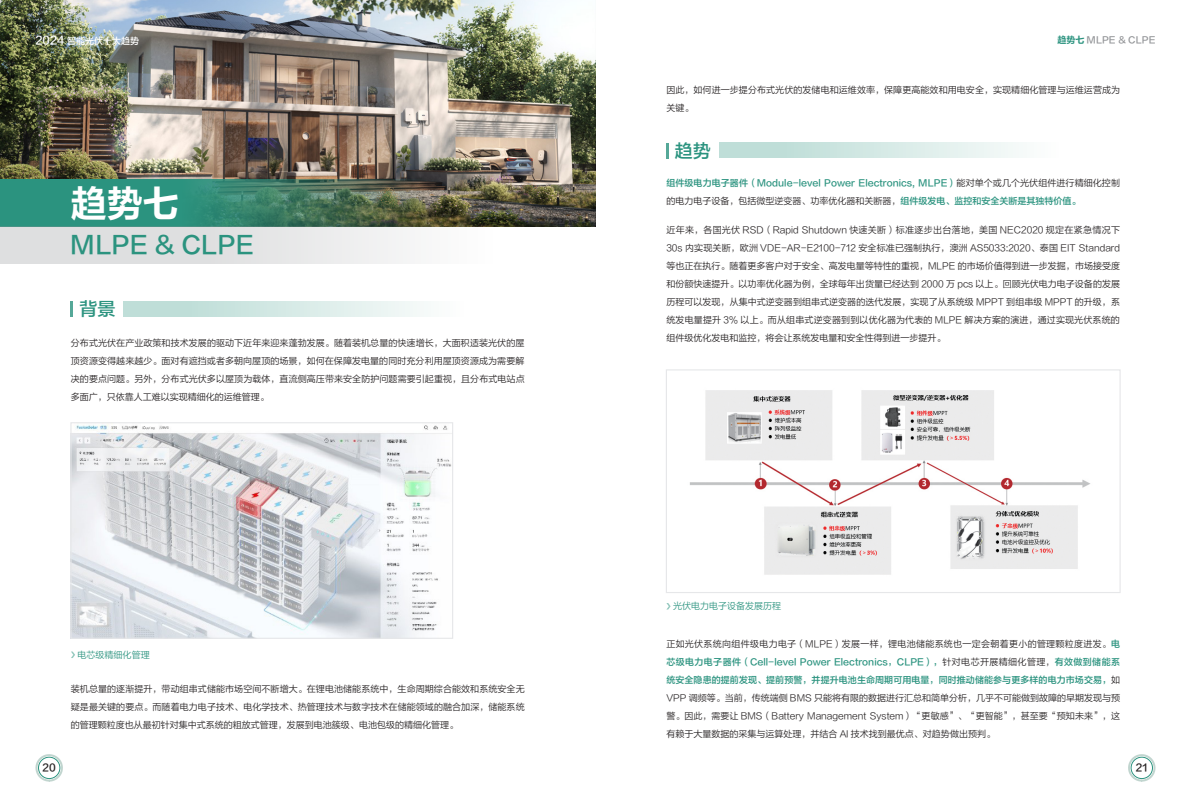
<style>
.page{position:relative;width:1191px;height:808px;background:#fff}
.page>*{position:absolute;margin:0;border:0;box-sizing:border-box;transform-origin:0 0}
.t1{font:36px "FZLTCHJW GB1 0";color:#fff}
.t2{font:24px "FZLTZHJW GB1 0";color:#2b937f}
.t3{font:18px "FZLTZHJW GB1 0";color:#2b937f}
.t4{font:10px "FZLTZHJW GB1 0";color:#231f20}
.t5{font:9px/18px "FZLTXIHJW GB1 0";color:#231f20;text-align:justify}
.t6{font:9px/18px "FZLTZHJW GB1 0";letter-spacing:.01em;color:#2b937f}
.t7{font:9px "FZLTXIHJW GB1 0";letter-spacing:.035em;color:#231f20}
.t8{font:9px "FZLTXIHJW GB1 0";color:#2b937f}
.t9{font:9px "FZLTZHJW GB1 0";color:#939598}
.t10{font:9px "FZLTZHJW GB1 0";color:#fff}
.s1{font-size:11px}
.s2{font-family:"FZLTCHJW GB1 0";color:#2b937f}
.s3{font-family:"FZLTXIHJW GB1 0";color:#231f20}
.s4{font-family:"FZLTZHJW GB1 0";color:#2b937f}
</style>
<div class="page">
<img style="left:72px;top:424px;width:379px;height:213px">
<div style="left:70px;top:422px;width:383px;height:217px;border:1px solid #e6e7e9"></div>
<img style="left:0;top:0;width:595px;height:227px">
<img style="left:0;top:179px;width:480px;height:48px">
<div style="left:0;top:227px;width:595px;height:37px;background:linear-gradient(to right,#d5d7d8,#fff)"></div>
<svg style="left:71px;top:651px;width:4px;height:7px"></svg>
<svg style="left:666px;top:603px;width:4px;height:6px"></svg>
<img style="left:690px;top:390px;width:401px;height:185px">
<div style="left:666px;top:369px;width:454px;height:224px;border:1px solid #e6e7e9"></div>
<div style="left:718px;top:142px;width:355px;height:16px;background:linear-gradient(to right,#b5d9d2,#fff)"></div>
<svg style="left:666px;top:143px;width:2px;height:16px"></svg>
<svg style="left:123px;top:301px;width:297px;height:15px;background:#d3e8e4"></svg>
<svg style="left:71px;top:301px;width:2px;height:16px"></svg>
<svg style="left:35px;top:754px;width:28px;height:28px"></svg>
<svg style="left:1128px;top:754px;width:27px;height:28px"></svg>
<p class="t10" style="left:35px;top:36px;width:105px"><span class="s1">2024</span> 智能光伏十大趋势</p>
<h1 class="t1" style="left:71px;top:183px;width:109px">趋势七</h1>
<h2 class="t2" style="left:71px;top:232px;width:185px">MLPE &amp; CLPE</h2>
<h3 class="t3" style="left:79px;top:299px;width:37px">背景</h3>
<p class="t5" style="left:71px;top:334px;width:455px">分布式光伏在产业政策和技术发展的驱动下近年来迎来蓬勃发展。随着装机总量的快速增长，大面积适装光伏的屋顶资源变得越来越少。面对有遮挡或者多朝向屋顶的场景，如何在保障发电量的同时充分利用屋顶资源成为需要解决的要点问题。另外，分布式光伏多以屋顶为载体，直流侧高压带来安全防护问题需要引起重视，且分布式电站点多面广，只依靠人工难以实现精细化的运维管理。</p>
<p class="t8" style="left:78px;top:650px;width:73px">电芯级精细化管理</p>
<p class="t5" style="left:71px;top:680px;width:455px">装机总量的逐渐提升，带动组串式储能市场空间不断增大。在锂电池储能系统中，生命周期综合能效和系统安全无疑是最关键的要点。而随着电力电子技术、电化学技术、热管理技术与数字技术在储能领域的融合加深，储能系统的管理颗粒度也从最初针对集中式系统的粗放式管理，发展到电池簇级、电池包级的精细化管理。</p>
<p class="t9" style="left:1057px;top:35px;width:100px"><span class="s2">趋势七</span> MLPE &amp; CLPE</p>
<p class="t5" style="left:666px;top:81px;width:455px">因此，如何进一步提分布式光伏的发储电和运维效率，保障更高能效和用电安全，实现精细化管理与运维运营成为关键。</p>
<h3 class="t3" style="left:675px;top:141px;width:37px">趋势</h3>
<p class="t6" style="left:666px;top:174px;width:455px">组件级电力电子器件（Module-level Power Electronics, MLPE）<span class="s3">能对单个或几个光伏组件进行精细化控制</span></p>
<p class="t5" style="left:666px;top:192px;width:415px">的电力电子设备，包括微型逆变器、功率优化器和关断器，<span class="s4">组件级发电、监控和安全关断是其独特价值。</span></p>
<p class="t5" style="left:666px;top:221px;width:455px">近年来，各国光伏 RSD（Rapid Shutdown 快速关断）标准逐步出台落地，美国 NEC2020 规定在紧急情况下30s 内实现关断，欧洲 VDE-AR-E2100-712 安全标准已强制执行，澳洲 AS5033:2020、泰国 EIT Standard等也正在执行。随着更多客户对于安全、高发电量等特性的重视，MLPE 的市场价值得到进一步发掘，市场接受度和份额快速提升。以功率优化器为例，全球每年出货量已经达到 2000 万 pcs 以上。回顾光伏电力电子设备的发展历程可以发现，从集中式逆变器到组串式逆变器的迭代发展，实现了从系统级 MPPT 到组串级 MPPT 的升级，系统发电量提升 3% 以上。而从组串式逆变器到到以优化器为代表的 MLPE 解决方案的演进，通过实现光伏系统的组件级优化发电和监控，将会让系统发电量和安全性得到进一步提升。</p>
<p class="t8" style="left:673px;top:601px;width:109px">光伏电力电子设备发展历程</p>
<p class="t7" style="left:666px;top:638px;width:455px">正如光伏系统向组件级电力电子（MLPE）发展一样，锂电池储能系统也一定会朝着更小的管理颗粒度进发。<span class="s4">电</span></p>
<p class="t6" style="left:666px;top:653px;width:455px">芯级电力电子器件（Cell-level Power Electronics，CLPE），<span class="s3">针对电芯开展精细化管理，</span>有效做到储能系统安全隐患的提前发现、提前预警，并提升电池生命周期可用电量，同时推动储能参与更多样的电力市场交易，<span class="s3">如</span></p>
<p class="t5" style="left:666px;top:689px;width:455px">VPP 调频等。当前，传统端侧 BMS 只能将有限的数据进行汇总和简单分析，几乎不可能做到故障的早期发现与预警。因此，需要让 BMS（Battery Management System）“更敏感”、“更智能”，甚至要“预知未来”，这有赖于大量数据的采集与运算处理，并结合 AI 技术找到最优点、对趋势做出预判。</p>
<p class="t4" style="left:43px;top:762px;width:15px">20</p>
<p class="t4" style="left:1135px;top:762px;width:13px">21</p>
</div>
